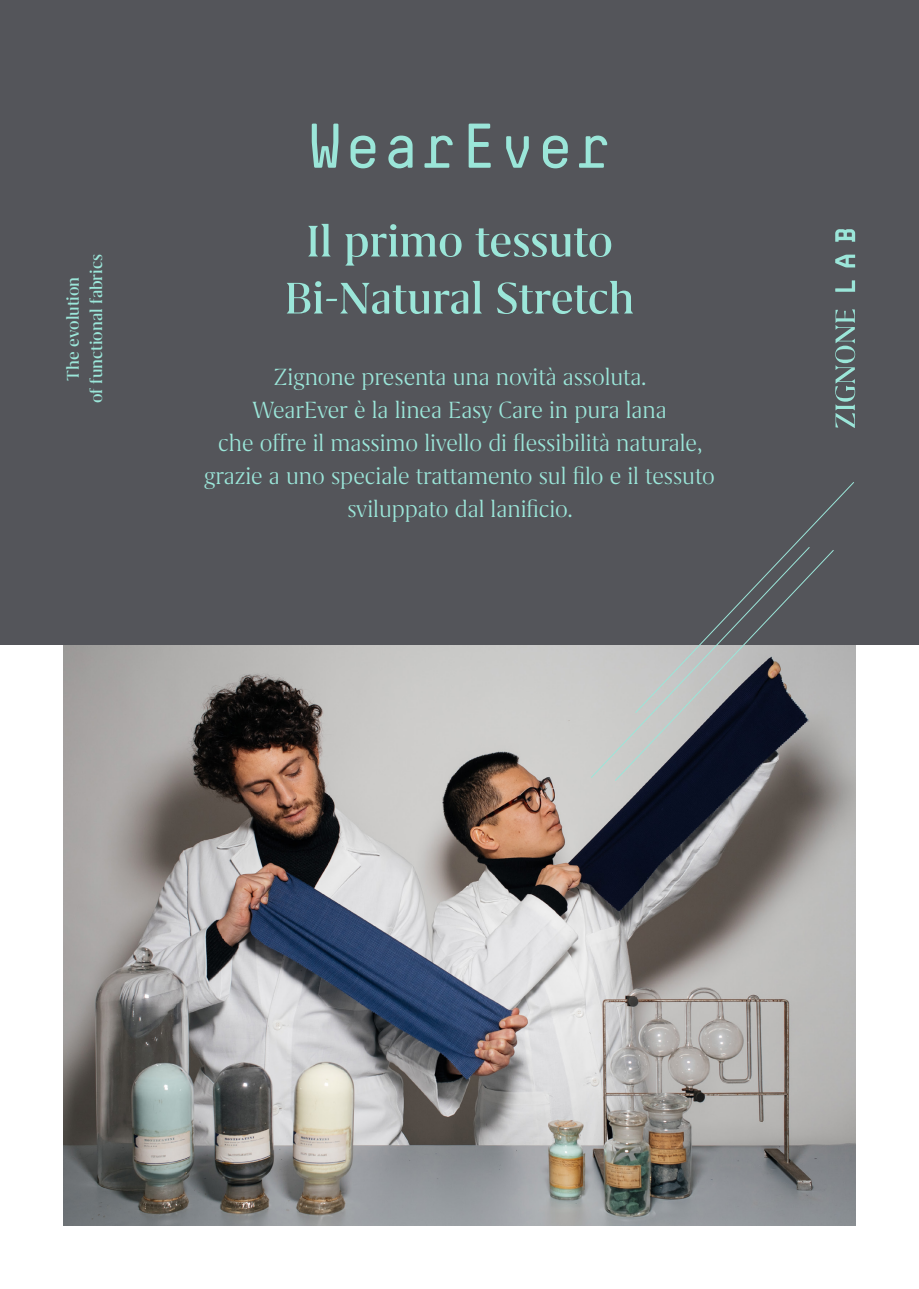
<style>
.page{position:relative;width:919px;height:1289px;background:#fff}
.page>*{position:absolute;margin:0;border:0;box-sizing:border-box;transform-origin:0 0}
.t1{font:500 51px "Grifo M";color:#9be6d9}
.t2{font:300 27px "Grifo M";color:#9be6d9}
.t3{font:500 19.5px "Grifo M";color:#9be6d9}
</style>
<div class="page">
<img style="left:64px;top:644px;width:791px;height:581px">
<div style="left:0;top:0;width:918px;height:644px;background:#54555a"></div>
<svg style="left:835px;top:229px;width:20px;height:13px"></svg>
<svg style="left:835px;top:254px;width:20px;height:13px"></svg>
<svg style="left:835px;top:280px;width:20px;height:12px"></svg>
<svg style="left:835px;top:309px;width:20px;height:119px"></svg>
<svg style="left:312px;top:124px;width:295px;height:44px"></svg>
<svg style="left:793px;top:482px;width:61px;height:231px"></svg>
<svg style="left:590px;top:546px;width:220px;height:232px"></svg>
<svg style="left:614px;top:549px;width:220px;height:232px"></svg>
<p class="t3" style="left:63px;top:380px;width:105px;rotate:-90deg">The evolution</p>
<p class="t3" style="left:86px;top:403px;width:150px;rotate:-90deg">of functional fabrics</p>
<p class="t1" style="left:306px;top:215px;width:308px">Il primo tessuto</p>
<p class="t1" style="left:284px;top:272px;width:351px">Bi-Natural Stretch</p>
<p class="t2" style="left:274px;top:362px;width:374px">Zignone presenta una novità assoluta.</p>
<p class="t2" style="left:252px;top:395px;width:416px">WearEver è la linea Easy Care in pura lana</p>
<p class="t2" style="left:218px;top:428px;width:485px">che offre il massimo livello di flessibilità naturale,</p>
<p class="t2" style="left:204px;top:461px;width:512px">grazie a uno speciale trattamento sul filo e il tessuto</p>
<p class="t2" style="left:347px;top:494px;width:227px">sviluppato dal lanificio.</p>
</div>
